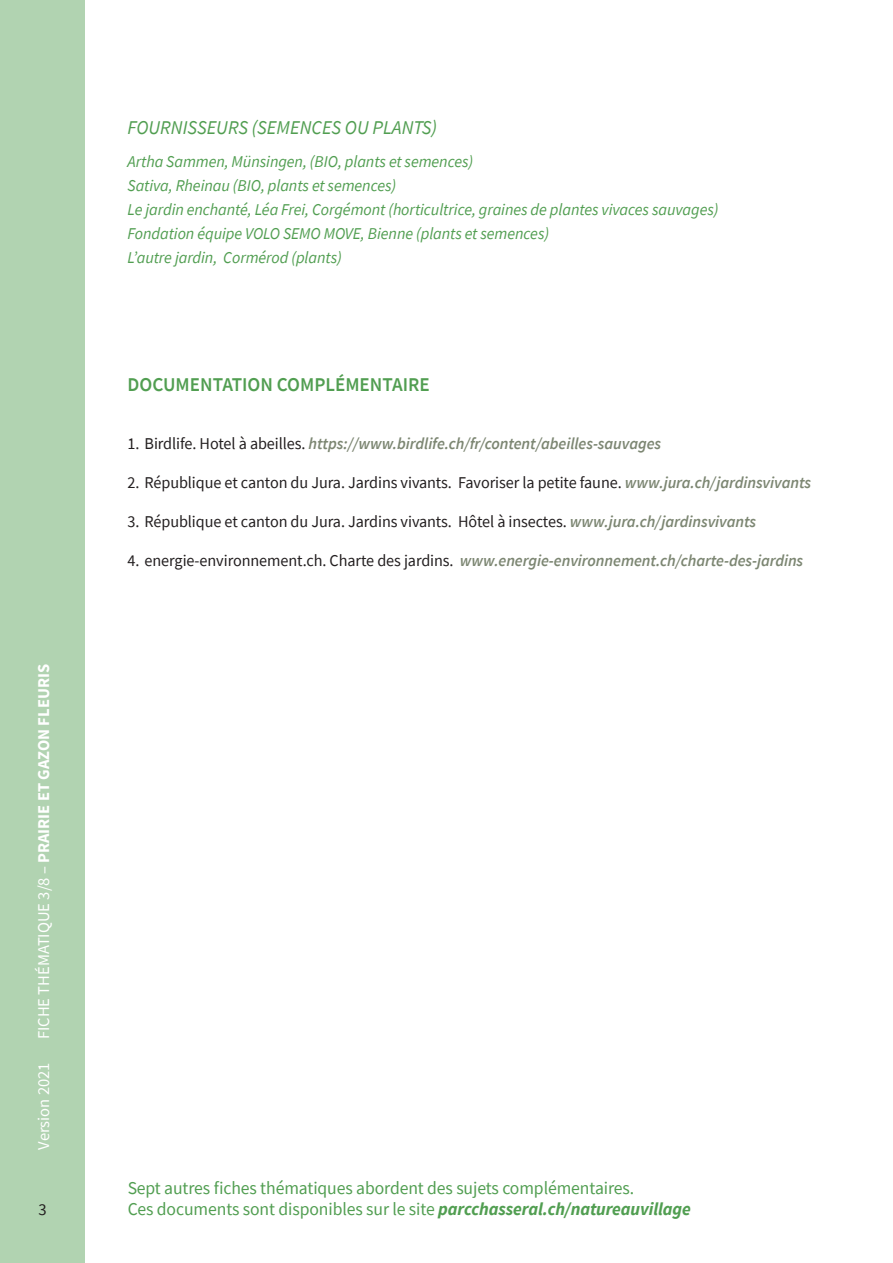
<style>
.page{position:relative;width:893px;height:1263px;background:#fff}
.page>*{position:absolute;margin:0;border:0;box-sizing:border-box;transform-origin:0 0}
.Texte_courant{font:italic 19.5px "Source Sans Pro";color:#519e51}
.Texte_courant-2{font:600 19.5px "Source Sans Pro";color:#519e51}
.t1{font:18px/21.6px "Source Sans Pro";letter-spacing:-.005em;color:#519e51}
.Texte_courant-3{font:italic 16.5px "Source Sans Pro";letter-spacing:-.005em;color:#519e51}
.Texte_courant-4{font:16.5px "Source Sans Pro";letter-spacing:-.005em;color:#231f20}
.Texte_courant-5{font:italic 600 16.5px "Source Sans Pro";letter-spacing:-.005em;color:#7c8672}
.t2{font:700 16.5px "Source Sans Pro";color:#fff}
.t3{font:16.5px "Source Sans Pro";color:#fff}
.s1{font-weight:400}
.s2{font-weight:400;font-style:normal;color:#231f20}
.s3{font-weight:600;font-style:italic;color:#7c8672}
.s4{font-weight:700;font-style:italic}
</style>
<div class="page">
<div style="left:0;top:0;width:85px;height:1263px;background:#b1d3b1"></div>
<p class="t2" style="left:33px;top:1039px;width:377px;rotate:-90deg"><span class="s1">FICHE THÉMATIQUE 3/8 –</span> PRAIRIE ET GAZON FLEURIS</p>
<p class="t3" style="left:33px;top:1149px;width:89px;rotate:-90deg">Version 2021</p>
<p class="Texte_courant-4" style="left:38px;top:1199px;width:10px">3</p>
<p class="Texte_courant" style="left:128px;top:115px;width:311px">FOURNISSEURS (SEMENCES OU PLANTS)</p>
<p class="Texte_courant-3" style="left:128px;top:151px;width:347px">Artha Sammen, Münsingen, (BIO, plants et semences)</p>
<p class="Texte_courant-3" style="left:128px;top:175px;width:270px">Sativa, Rheinau (BIO, plants et semences)</p>
<p class="Texte_courant-3" style="left:128px;top:199px;width:592px">Le jardin enchanté, Léa Frei, Corgémont (horticultrice, graines de plantes vivaces sauvages)</p>
<p class="Texte_courant-3" style="left:128px;top:223px;width:423px">Fondation équipe VOLO SEMO MOVE, Bienne (plants et semences)</p>
<p class="Texte_courant-3" style="left:128px;top:247px;width:216px">L’autre jardin, Cormérod (plants)</p>
<p class="Texte_courant-2" style="left:128px;top:372px;width:304px">DOCUMENTATION COMPLÉMENTAIRE</p>
<p class="Texte_courant-5" style="left:128px;top:433px;width:535px"><span class="s2">1. Birdlife. Hotel à abeilles.</span> https://www.birdlife.ch/fr/content/abeilles-sauvages</p>
<p class="Texte_courant-4" style="left:128px;top:472px;width:685px">2. République et canton du Jura. Jardins vivants. Favoriser la petite faune. <span class="s3">www.jura.ch/jardinsvivants</span></p>
<p class="Texte_courant-4" style="left:128px;top:511px;width:630px">3. République et canton du Jura. Jardins vivants. Hôtel à insectes. <span class="s3">www.jura.ch/jardinsvivants</span></p>
<p class="Texte_courant-5" style="left:128px;top:550px;width:677px"><span class="s2">4. energie-environnement.ch. Charte des jardins.</span> www.energie-environnement.ch/charte-des-jardins</p>
<p class="t1" style="left:128px;top:1177px;width:565px">Sept autres fiches thématiques abordent des sujets complémentaires.<br>Ces documents sont disponibles sur le site <span class="s4">parcchasseral.ch/natureauvillage</span></p>
</div>
